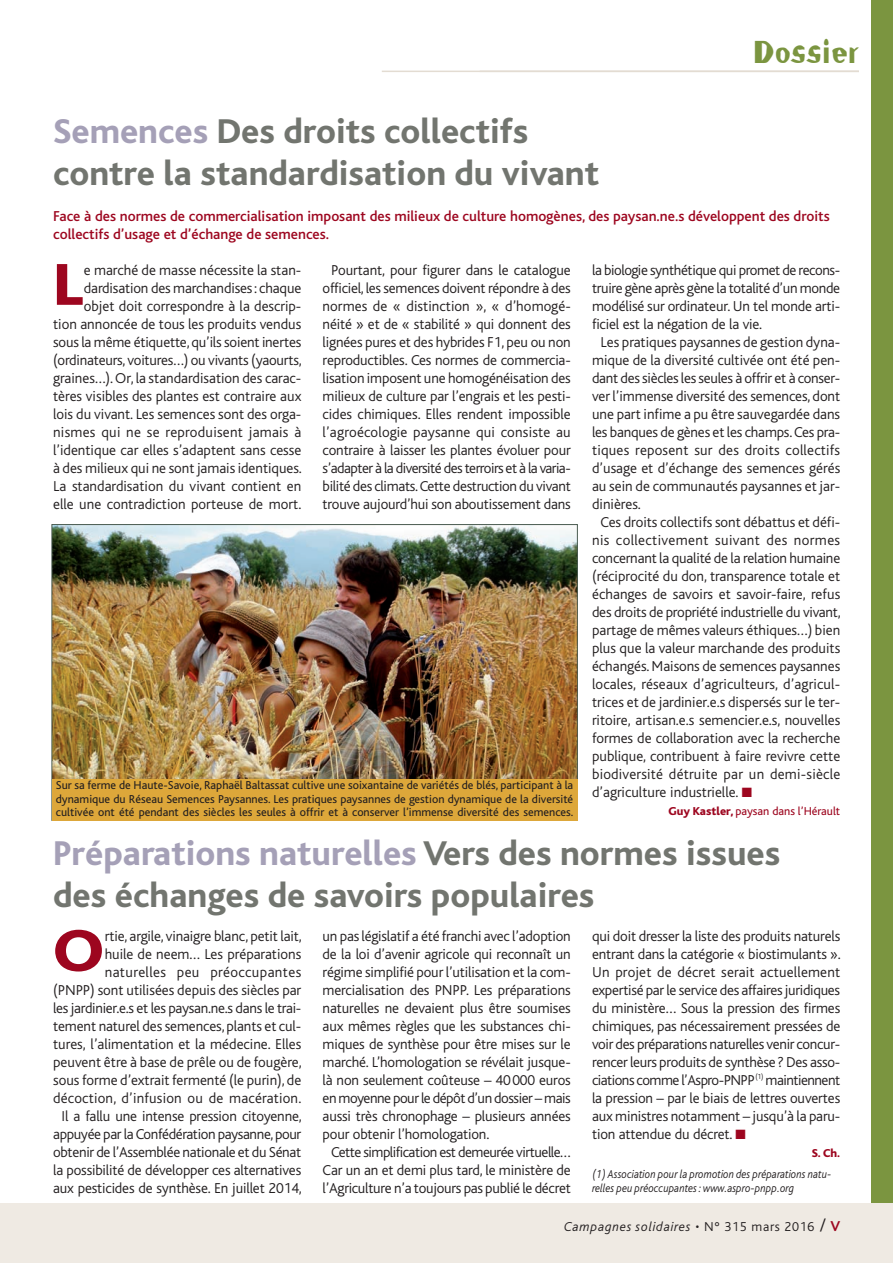
<style>
.page{position:relative;width:893px;height:1263px;background:#fff}
.page>*{position:absolute;margin:0;border:0;box-sizing:border-box;transform-origin:0 0}
.t1{font:800 61.8px "Bliss";color:#9d061f;scale:1.1 1}
.t2{font:800 36px/42px "Bliss";color:#72756f}
.t3{font:31.5px "Meta Plus Boiled";color:#7b9540;scale:1.04 1}
.t4{font:300 15px/18px "Bliss";letter-spacing:-.01em;color:#231f20;text-align:right}
.t5{font:500 15px/18px "Bliss";color:#9d061f}
.t6{font:300 15px "Bliss";letter-spacing:-.03em;color:#231f20}
.t7{font:300 15px "Bliss";letter-spacing:.015em;color:#231f20}
.t8{font:300 15px "Bliss";letter-spacing:.01em;color:#231f20}
.t9{font:300 15px "Bliss";letter-spacing:.025em;color:#231f20}
.t10{font:italic 300 13.5px "Bliss";letter-spacing:.05em;color:#231f20}
.t11{font:12px/13.5px "Bliss";color:#231f20;text-align:justify}
.t12{font:italic 300 12px/13.5px "Bliss";color:#231f20;scale:.9 1}
.t13{font:12px "Bliss";color:#9d061f}
.t14{font:800 12px "Bliss";color:#9d061f}
.s1{color:#a5a0b7}
.s2{color:#9d061f}
.s3{font-weight:800}
.s4{font-style:normal}
.s5{font-style:normal;font-size:18px}
.s6{font-weight:700;font-style:normal;font-size:15px;color:#9d061f}
</style>
<div class="page">
<div style="left:872px;top:0;width:21px;height:1217px;background:#7b9540"></div>
<hr style="left:382px;top:71px;width:477px;height:1px;background:#e3dcd2">
<div style="left:0;top:1203px;width:893px;height:60px;background:#efeae3"></div>
<img style="left:54px;top:526px;width:522px;height:253px">
<div style="left:52px;top:779px;width:526px;height:41px;background:#dda73a"></div>
<h3 class="t3" style="left:753px;top:38px;width:104px">Dossier</h3>
<h2 class="t2" style="left:53px;top:114px;width:547px"><span class="s1">Semences</span> Des droits collectifs contre la standardisation du vivant</h2>
<p class="t5" style="left:53px;top:208px;width:778px">Face à des normes de commercialisation imposant des milieux de culture homogènes, des paysan.ne.s développent des droits collectifs d’usage et d’échange de semences.</p>
<h1 class="t1" style="left:53px;top:261px;width:29px">L</h1>
<p class="t4" style="left:53px;top:262px;width:250px">e marché de masse nécessite la stan&shy;dardisation des marchandises: chaque objet doit correspondre à la descrip-<br>tion annoncée de tous les produits vendus sous la même étiquette, qu’ils soient inertes (ordinateurs, voitures…) ou vivants (yaourts, graines…). Or, la standardisation des carac&shy;tères visibles des plantes est contraire aux lois du vivant. Les semences sont des orga&shy;nismes qui ne se reproduisent jamais à l’identique car elles s’adaptent sans cesse à des milieux qui ne sont jamais identiques.<br>La standardisation du vivant contient en elle une contradiction porteuse de mort.</p>
<p class="t4" style="left:323px;top:262px;width:250px;text-align:center">Pourtant, pour figurer dans le catalogue officiel, les semences doivent répondre à des normes de « distinction », « d’homogé&shy;néité » et de « stabilité » qui donnent des lignées pures et des hybrides F1, peu ou non reproductibles. Ces normes de commercia&shy;lisation imposent une homogénéisation des milieux de culture par l’engrais et les pesti&shy;cides chimiques. Elles rendent impossible l’agroécologie paysanne qui consiste au contraire à laisser les plantes évoluer pour s’adapter à la diversité des terroirs et à la varia&shy;bilité des climats. Cette destruction du vivant trouve aujourd’hui son aboutissement dans</p>
<p class="t4" style="left:592px;top:262px;width:250px">la biologie synthétique qui promet de recons-</p>
<p class="t4" style="left:592px;top:280px;width:250px">truire gène après gène la totalité d’un monde</p>
<p class="t4" style="left:592px;top:298px;width:250px">modélisé sur ordinateur. Un tel monde arti-</p>
<p class="t4" style="left:592px;top:316px;width:172px">ficiel est la négation de la vie.</p>
<p class="t4" style="left:601px;top:334px;width:241px">Les pratiques paysannes de gestion dyna-</p>
<p class="t4" style="left:592px;top:352px;width:250px">mique de la diversité cultivée ont été pen-</p>
<p class="t4" style="left:592px;top:370px;width:250px">dant des siècles les seules à offrir et à conser-</p>
<p class="t4" style="left:592px;top:388px;width:250px">ver l’immense diversité des semences, dont</p>
<p class="t4" style="left:592px;top:406px;width:250px">une part infime a pu être sauvegardée dans</p>
<p class="t4" style="left:592px;top:424px;width:250px">les banques de gènes et les champs. Ces pra-</p>
<p class="t7" style="left:592px;top:444px;width:250px">tiques reposent sur des droits collectifs</p>
<p class="t4" style="left:592px;top:460px;width:250px">d’usage et d’échange des semences gérés</p>
<p class="t4" style="left:592px;top:478px;width:250px">au sein de communautés paysannes et jar-</p>
<p class="t4" style="left:592px;top:496px;width:50px">dinières.</p>
<p class="t4" style="left:601px;top:514px;width:241px">Ces droits collectifs sont débattus et défi-</p>
<p class="t9" style="left:592px;top:534px;width:250px">nis collectivement suivant des normes</p>
<p class="t4" style="left:592px;top:550px;width:250px">concernant la qualité de la relation humaine</p>
<p class="t4" style="left:592px;top:568px;width:250px">(réciprocité du don, transparence totale et</p>
<p class="t4" style="left:592px;top:586px;width:250px">échanges de savoirs et savoir-faire, refus</p>
<p class="t4" style="left:592px;top:604px;width:250px">des droits de propriété industrielle du vivant,</p>
<p class="t4" style="left:592px;top:622px;width:250px">partage de mêmes valeurs éthiques…) bien</p>
<p class="t4" style="left:592px;top:640px;width:250px">plus que la valeur marchande des produits</p>
<p class="t4" style="left:592px;top:658px;width:250px">échangés. Maisons de semences paysannes</p>
<p class="t8" style="left:592px;top:678px;width:250px">locales, réseaux d’agriculteurs, d’agricul-</p>
<p class="t4" style="left:592px;top:694px;width:250px">trices et de jardinier.e.s dispersés sur le ter-</p>
<p class="t4" style="left:592px;top:712px;width:250px">ritoire, artisan.e.s semencier.e.s, nouvelles</p>
<p class="t4" style="left:592px;top:730px;width:250px">formes de collaboration avec la recherche</p>
<p class="t4" style="left:592px;top:748px;width:250px">publique, contribuent à faire revivre cette</p>
<p class="t7" style="left:592px;top:768px;width:250px">biodiversité détruite par un demi-siècle</p>
<p class="t4" style="left:592px;top:784px;width:162px">d’agriculture industrielle. <span class="s2">■</span></p>
<p class="t13" style="left:668px;top:806px;width:173px"><span class="s3">Guy Kastler,</span> paysan dans l’Hérault</p>
<p class="t11" style="left:56px;top:779px;width:519px">Sur sa ferme de Haute-Savoie, Raphaël Baltassat cultive une soixantaine de variétés de blés, participant à la dynamique du Réseau Semences Paysannes. Les pratiques paysannes de gestion dynamique de la diversité cultivée ont été pendant des siècles les seules à offrir et à conserver l’immense diversité des semences.</p>
<h2 class="t2" style="left:53px;top:836px;width:729px"><span class="s1">Préparations naturelles</span> Vers des normes issues des échanges de savoirs populaires</h2>
<h1 class="t1" style="left:53px;top:927px;width:48px">O</h1>
<p class="t4" style="left:53px;top:928px;width:250px">rtie, argile, vinaigre blanc, petit lait,<br>huile de neem… Les préparations naturelles peu préoccupantes<br>(PNPP) sont utilisées depuis des siècles par les jardinier.e.s et les paysan.ne.s dans le trai&shy;tement naturel des semences, plants et cul&shy;tures, l’alimentation et la médecine. Elles peuvent être à base de prêle ou de fougère, sous forme d’extrait fermenté (le purin), de décoction, d’infusion ou de macération.<br>Il a fallu une intense pression citoyenne, appuyée par la Confédération paysanne, pour obtenir de l’Assemblée nationale et du Sénat la possibilité de développer ces alternatives aux pesticides de synthèse. En juillet 2014,</p>
<p class="t4" style="left:323px;top:928px;width:250px">un pas législatif a été franchi avec l’adoption</p>
<p class="t4" style="left:323px;top:946px;width:250px">de la loi d’avenir agricole qui reconnaît un</p>
<p class="t4" style="left:323px;top:964px;width:250px">régime simplifié pour l’utilisation et la com-</p>
<p class="t4" style="left:323px;top:982px;width:250px">mercialisation des PNPP. Les préparations</p>
<p class="t4" style="left:323px;top:1000px;width:250px">naturelles ne devaient plus être soumises</p>
<p class="t4" style="left:323px;top:1018px;width:250px">aux mêmes règles que les substances chi-</p>
<p class="t4" style="left:323px;top:1036px;width:250px">miques de synthèse pour être mises sur le</p>
<p class="t4" style="left:323px;top:1054px;width:250px">marché. L’homologation se révélait jusque-</p>
<p class="t4" style="left:323px;top:1072px;width:250px">là non seulement coûteuse – 40000 euros</p>
<p class="t6" style="left:323px;top:1092px;width:250px">en moyenne pour le dépôt d’un dossier – mais</p>
<p class="t4" style="left:323px;top:1108px;width:250px">aussi très chronophage – plusieurs années</p>
<p class="t4" style="left:323px;top:1126px;width:168px">pour obtenir l’homologation.</p>
<p class="t6" style="left:331px;top:1146px;width:241px">Cette simplification est demeurée virtuelle…</p>
<p class="t4" style="left:323px;top:1162px;width:250px">Car un an et demi plus tard, le ministère de</p>
<p class="t4" style="left:323px;top:1180px;width:250px">l’Agriculture n’a toujours pas publié le décret</p>
<p class="t4" style="left:592px;top:928px;width:250px;text-align:justify">qui doit dresser la liste des produits naturels entrant dans la catégorie « biostimulants ».<br>Un projet de décret serait actuellement expertisé par le service des affaires juridiques du ministère… Sous la pression des firmes chimiques, pas nécessairement pressées de voir des préparations naturelles venir concur&shy;rencer leurs produits de synthèse? Des asso&shy;ciations comme l’Aspro-PNPP<sup>(1)</sup> maintiennent la pression – par le biais de lettres ouvertes aux ministres notamment – jusqu’à la paru&shy;tion attendue du décret. <span class="s2">■</span></p>
<p class="t14" style="left:812px;top:1148px;width:30px">S. Ch.</p>
<p class="t12" style="left:592px;top:1168px;width:267px">(1) Association pour la promotion des préparations natu&shy;relles peu préoccupantes : www.aspro-pnpp.org</p>
<p class="t10" style="left:564px;top:1221px;width:278px">Campagnes solidaires <span class="s4">• N° 315 mars 2016</span> <span class="s5">/</span> <span class="s6">V</span></p>
</div>
